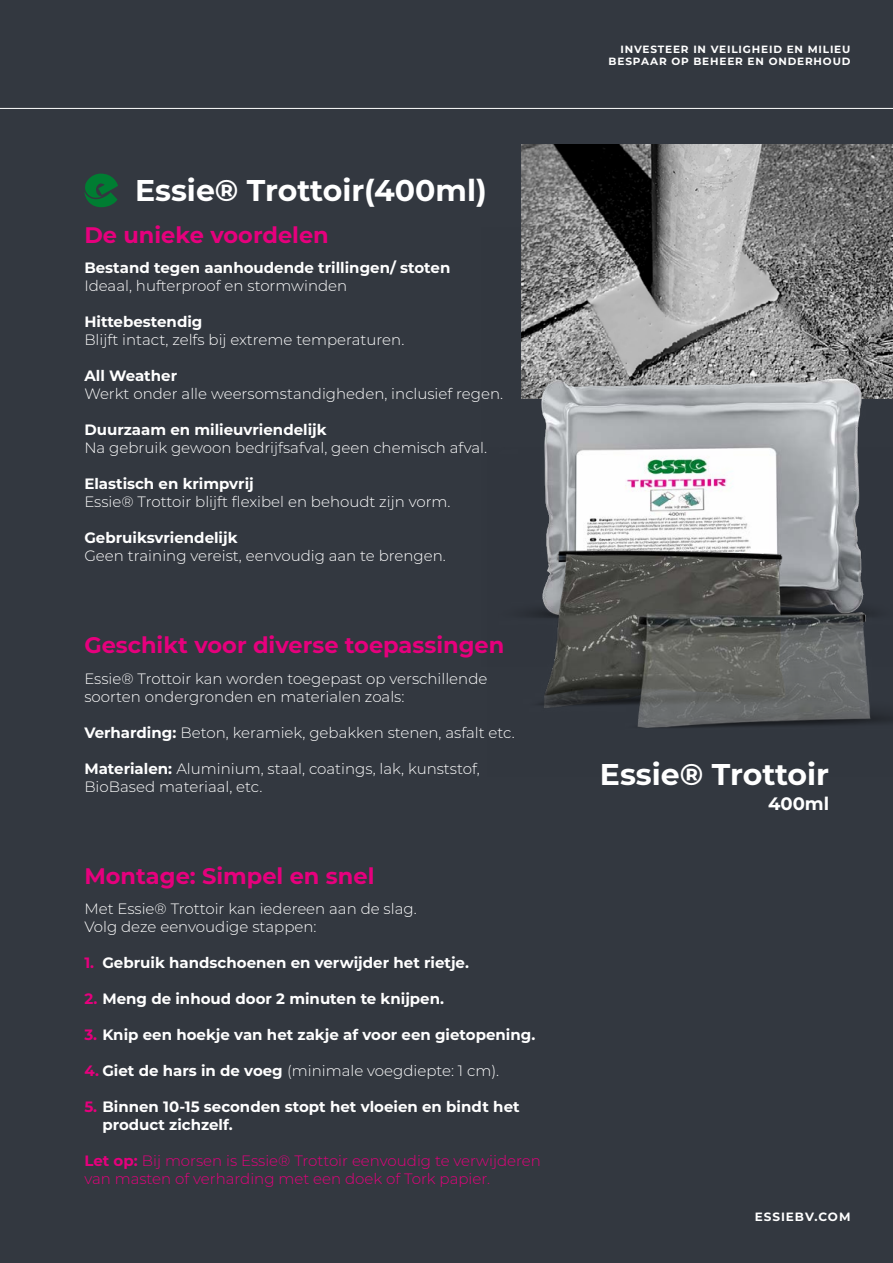
<style>
.page{position:relative;width:893px;height:1263px;background:#333840}
.page>*{position:absolute;margin:0;border:0;box-sizing:border-box;transform-origin:0 0}
.t1{font:700 30px "Montserrat";color:#fff}
.t2{font:700 22.5px "Montserrat";color:#e6007d}
.t3{font:700 18px "Montserrat";color:#fff}
.t4{font:300 15px/18px "Montserrat";color:#fff}
.t5{font:700 15px/18px "Montserrat";color:#fff}
.t6{font:300 15px/18px "Montserrat";color:#e6007d}
.t7{font:700 12px "Montserrat";letter-spacing:.08em;color:#fff}
.t8{font:700 10.5px/12.6px "Montserrat";letter-spacing:.08em;color:#fff;text-align:right}
.s1{font-weight:700}
.s2{color:#e6007d}
.s3{font-weight:700;color:#e6007d}
</style>
<div class="page">
<hr style="left:0;top:108px;width:893px;height:1px;background:#fff">
<svg style="left:84px;top:174px;width:34px;height:33px"></svg>
<img style="left:522px;top:144px;width:371px;height:84px">
<img style="left:521px;top:228px;width:372px;height:219px">
<img style="left:529px;top:447px;width:364px;height:281px">
<h1 class="t1" style="left:135px;top:169px;width:353px">Essie® Trottoir(400ml)</h1>
<h2 class="t2" style="left:84px;top:219px;width:246px">De unieke voordelen</h2>
<p class="t5" style="left:84px;top:258px;width:367px">Bestand tegen aanhoudende trillingen/ stoten</p>
<p class="t4" style="left:84px;top:276px;width:264px">Ideaal, hufterproof en stormwinden</p>
<p class="t5" style="left:84px;top:312px;width:120px">Hittebestendig</p>
<p class="t4" style="left:84px;top:330px;width:321px">Blijft intact, zelfs bij extreme temperaturen.</p>
<p class="t5" style="left:84px;top:366px;width:94px">All Weather</p>
<p class="t4" style="left:84px;top:384px;width:420px">Werkt onder alle weersomstandigheden, inclusief regen.</p>
<p class="t5" style="left:84px;top:420px;width:244px">Duurzaam en milieuvriendelijk</p>
<p class="t4" style="left:84px;top:438px;width:404px">Na gebruik gewoon bedrijfsafval, geen chemisch afval.</p>
<p class="t5" style="left:84px;top:474px;width:171px">Elastisch en krimpvrij</p>
<p class="t4" style="left:84px;top:492px;width:368px">Essie® Trottoir blijft flexibel en behoudt zijn vorm.</p>
<p class="t5" style="left:84px;top:528px;width:155px">Gebruiksvriendelijk</p>
<p class="t4" style="left:84px;top:546px;width:363px">Geen training vereist, eenvoudig aan te brengen.</p>
<h2 class="t2" style="left:84px;top:629px;width:421px">Geschikt voor diverse toepassingen</h2>
<p class="t4" style="left:84px;top:669px;width:405px">Essie® Trottoir kan worden toegepast op verschillende soorten ondergronden en materialen zoals:</p>
<p class="t4" style="left:84px;top:723px;width:432px"><span class="s1">Verharding:</span> Beton, keramiek, gebakken stenen, asfalt etc.</p>
<p class="t4" style="left:84px;top:759px;width:397px"><span class="s1">Materialen:</span> Aluminium, staal, coatings, lak, kunststof,<br>BioBased materiaal, etc.</p>
<h2 class="t2" style="left:84px;top:859px;width:292px">Montage: Simpel en snel</h2>
<p class="t4" style="left:84px;top:899px;width:334px">Met Essie® Trottoir kan iedereen aan de slag.<br>Volg deze eenvoudige stappen:</p>
<p class="t5" style="left:84px;top:953px;width:386px"><span class="s2">1.</span> Gebruik handschoenen en verwijder het rietje.</p>
<p class="t5" style="left:84px;top:989px;width:361px"><span class="s2">2.</span> Meng de inhoud door 2 minuten te knijpen.</p>
<p class="t5" style="left:84px;top:1025px;width:452px"><span class="s2">3.</span> Knip een hoekje van het zakje af voor een gietopening.</p>
<p class="t4" style="left:84px;top:1061px;width:416px"><span class="s3">4.</span> <span class="s1">Giet de hars in de voeg</span> (minimale voegdiepte: 1 cm).</p>
<p class="t5" style="left:102px;top:1097px;width:419px;text-indent:-18px"><span class="s2">5.</span> Binnen 10-15 seconden stopt het vloeien en bindt het product zichzelf.</p>
<p class="t6" style="left:84px;top:1151px;width:458px"><span class="s1">Let op:</span> Bij morsen is Essie® Trottoir eenvoudig te verwijderen van masten of verharding met een doek of Tork papier.</p>
<p class="t8" style="left:609px;top:42px;width:243px">INVESTEER IN VEILIGHEID EN MILIEU<br>BESPAAR OP BEHEER EN ONDERHOUD</p>
<h1 class="t1" style="left:600px;top:753px;width:231px">Essie® Trottoir</h1>
<p class="t3" style="left:768px;top:791px;width:63px">400ml</p>
<p class="t7" style="left:755px;top:1208px;width:97px">ESSIEBV.COM</p>
</div>
